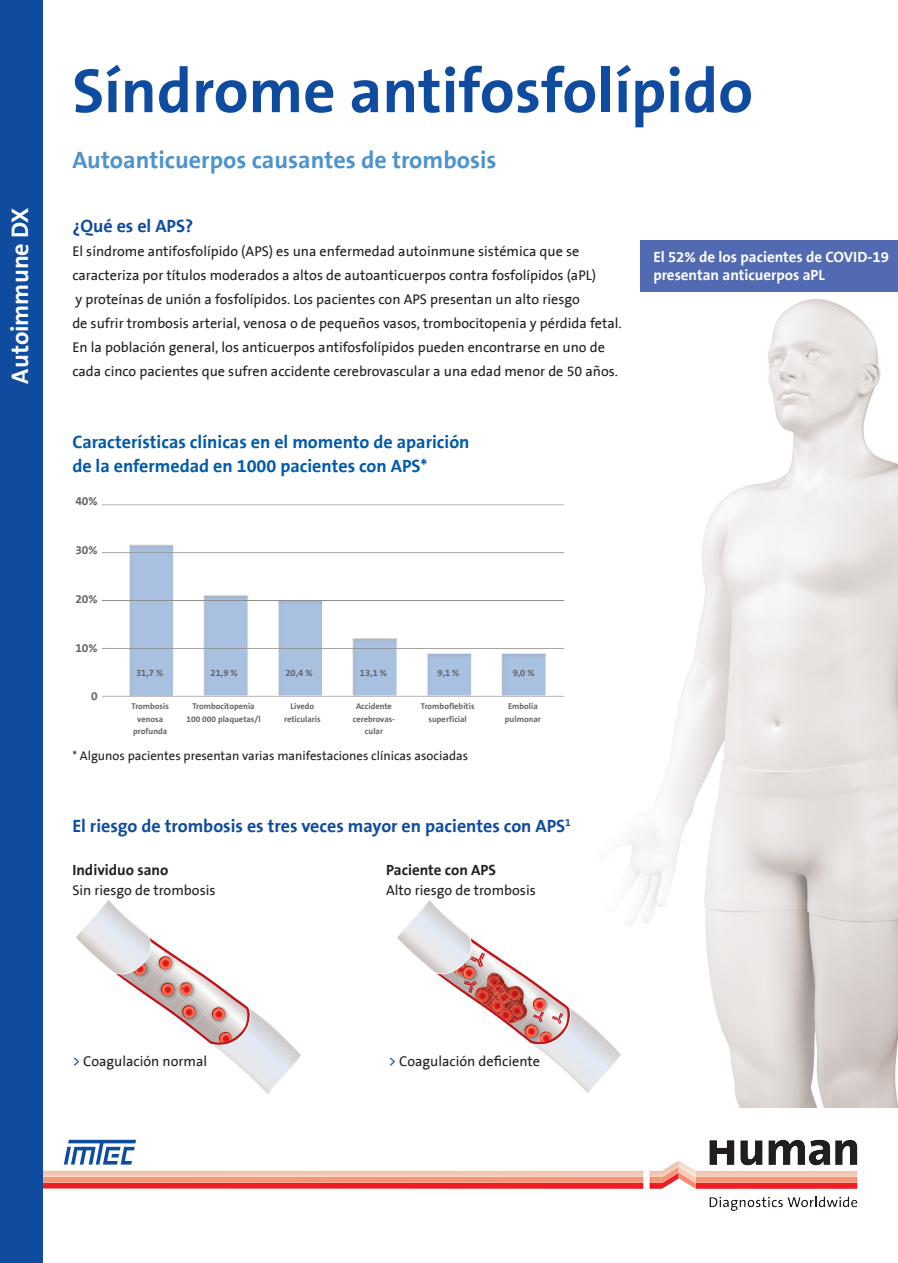
<style>
.page{position:relative;width:898px;height:1263px;background:#fff}
.page>*{position:absolute;margin:0;border:0;box-sizing:border-box;transform-origin:0 0}
.t1{font:700 63px "The Sans B7";color:#0f4ca0}
.t2{font:700 24.3px "The Sans B7";color:#fff}
.t3{font:700 24px "The Sans B7";color:#4e93ce}
.t4{font:700 18px/24px "The Sans B7";color:#015aaa}
.t5{font:700 18px "The Sans B7";color:#0f4ca0}
.t6{font:700 15px/18px "The Sans B7";color:#fff}
.t7{font:700 15px "The Sans B7";color:#231f20}
.t8{font:14.25px/24px "The Sans B5 Plain";color:#231f20}
.t9{font:12.75px "The Sans B5 Plain";color:#231f20}
.t10{font:700 12px "The Sans B7";color:#636366}
.t11{font:700 9.3px "The Sans B7";color:#636366}
.t12{font:700 8.4px/12.1px "The Sans B7";color:#636366;text-align:center}
.s1{color:#0f4ca0}
</style>
<div class="page">
<svg style="left:43px;top:1140px;width:814px;height:49px"></svg>
<div style="left:0;top:0;width:43px;height:1263px;background:#0f4ca0"></div>
<div style="left:203px;top:593px;width:48px;height:105px;background:#e6dccf;opacity:.5"></div>
<div style="left:128px;top:542px;width:48px;height:156px;background:#e6dccf;opacity:.5"></div>
<div style="left:277px;top:599px;width:48px;height:99px;background:#e6dccf;opacity:.5"></div>
<div style="left:351px;top:636px;width:48px;height:62px;background:#e6dccf;opacity:.5"></div>
<div style="left:426px;top:651px;width:48px;height:47px;background:#e6dccf;opacity:.5"></div>
<div style="left:500px;top:651px;width:48px;height:47px;background:#e6dccf;opacity:.5"></div>
<hr style="left:100px;top:502px;width:465px;height:4px;background:#e6dccf;opacity:.5">
<hr style="left:100px;top:550px;width:465px;height:4px;background:#e6dccf;opacity:.5">
<hr style="left:100px;top:598px;width:465px;height:4px;background:#e6dccf;opacity:.5">
<hr style="left:100px;top:646px;width:465px;height:4px;background:#e6dccf;opacity:.5">
<div style="left:100px;top:693px;width:465px;height:5px;background:#e6dccf;opacity:.5"></div>
<svg style="left:75px;top:900px;width:226px;height:194px"></svg>
<svg style="left:397px;top:900px;width:186px;height:188px"></svg>
<img style="left:583px;top:291px;width:314px;height:816px">
<div style="left:640px;top:240px;width:257px;height:51px;background:#526ab2"></div>
<p class="t2" style="left:7px;top:383px;width:177px;rotate:-90deg">Autoimmune DX</p>
<p class="t1" style="left:72px;top:58px;width:682px">Síndrome antifosfolípido</p>
<p class="t3" style="left:72px;top:147px;width:425px">Autoanticuerpos causantes de trombosis</p>
<p class="t5" style="left:72px;top:217px;width:122px">¿Qué es el APS?</p>
<p class="t8" style="left:72px;top:240px;width:550px">El síndrome antifosfolípido (APS) es una enfermedad autoinmune sistémica que se caracteriza por títulos moderados a altos de autoanticuerpos contra fosfolípidos (aPL)<br>y proteínas de unión a fosfolípidos. Los pacientes con APS presentan un alto riesgo<br>de sufrir trombosis arterial, venosa o de pequeños vasos, trombocitopenia y pérdida fetal.<br>En la población general, los anticuerpos antifosfolípidos pueden encontrarse en uno de cada cinco pacientes que sufren accidente cerebrovascular a una edad menor de 50 años.</p>
<p class="t4" style="left:72px;top:431px;width:398px">Características clínicas en el momento de aparición de la enfermedad en 1000 pacientes con APS*</p>
<p class="t10" style="left:75px;top:495px;width:24px">40%</p>
<p class="t10" style="left:75px;top:544px;width:24px">30%</p>
<p class="t10" style="left:75px;top:592px;width:24px">20%</p>
<p class="t10" style="left:75px;top:641px;width:24px">10%</p>
<p class="t10" style="left:91px;top:690px;width:8px">0</p>
<p class="t11" style="left:136px;top:667px;width:29px">31,7 %</p>
<p class="t11" style="left:210px;top:667px;width:29px">21,9 %</p>
<p class="t11" style="left:285px;top:667px;width:29px">20,4 %</p>
<p class="t11" style="left:360px;top:667px;width:29px">13,1 %</p>
<p class="t11" style="left:437px;top:667px;width:23px">9,1 %</p>
<p class="t11" style="left:512px;top:667px;width:23px">9,0 %</p>
<p class="t12" style="left:131px;top:701px;width:39px">Trombosis venosa profunda</p>
<p class="t12" style="left:186px;top:701px;width:76px">Trombocitopenia<br>100 000 plaquetas/l</p>
<p class="t12" style="left:353px;top:701px;width:44px">Accidente cerebrovas&shy;cular</p>
<p class="t12" style="left:421px;top:701px;width:55px">Tromboflebitis superficial</p>
<p class="t12" style="left:504px;top:701px;width:38px">Embolia pulmonar</p>
<p class="t12" style="left:284px;top:701px;width:38px">Livedo reticularis</p>
<p class="t9" style="left:72px;top:749px;width:397px">* Algunos pacientes presentan varias manifestaciones clínicas asociadas</p>
<p class="t5" style="left:72px;top:817px;width:500px">El riesgo de trombosis es tres veces mayor en pacientes con APS<sup>1</sup></p>
<p class="t7" style="left:72px;top:862px;width:98px">Individuo sano</p>
<p class="t7" style="left:386px;top:862px;width:111px">Paciente con APS</p>
<p class="t8" style="left:72px;top:879px;width:145px">Sin riesgo de trombosis</p>
<p class="t8" style="left:386px;top:879px;width:151px">Alto riesgo de trombosis</p>
<p class="t6" style="left:653px;top:249px;width:237px">El 52% de los pacientes de COVID-19 presentan anticuerpos aPL</p>
<p class="t8" style="left:72px;top:1050px;width:136px"><span class="s1">&gt;</span> Coagulación normal</p>
<p class="t8" style="left:388px;top:1050px;width:153px"><span class="s1">&gt;</span> Coagulación deficiente</p>
</div>
